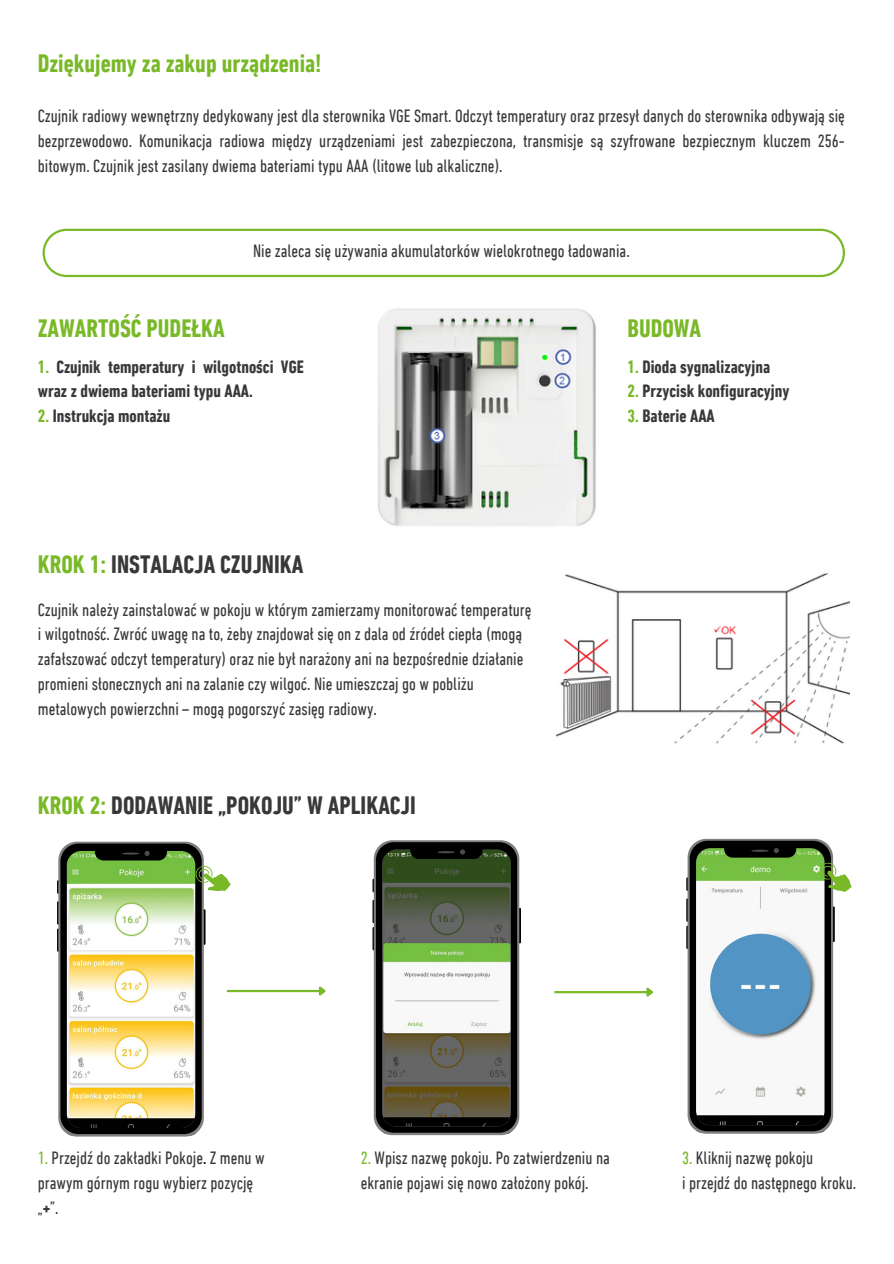
<style>
.page{position:relative;width:894px;height:1264px;background:#fff}
.page>*{position:absolute;margin:0;border:0;box-sizing:border-box;transform-origin:0 0}
.t1{font:700 condensed 25.65px "DIN Next LT Pro";color:#383838}
.t2{font:700 condensed 25.65px "DIN Next LT Pro";color:#79b928}
.t3{font:condensed 18.15px/24.8px "DIN Next LT Pro";color:#383838}
.t4{font:700 condensed 18.15px/24.8px "DIN Next LT Pro";color:#383838}
.s1{color:#79b928}
.s2{color:#000}
.s3{font-weight:700}
</style>
<div class="page">
<svg style="left:43px;top:229px;width:801px;height:48px"></svg>
<img style="left:377px;top:308px;width:219px;height:218px">
<img style="left:556px;top:573px;width:293px;height:171px">
<hr style="left:227px;top:989px;width:92px;height:3px;background:#79b928">
<svg style="left:317px;top:986px;width:9px;height:10px"></svg>
<hr style="left:554px;top:991px;width:92px;height:2px;background:#79b928">
<svg style="left:644px;top:987px;width:9px;height:10px"></svg>
<hr style="left:372px;top:878px;width:3px;height:14px;background:#000">
<hr style="left:372px;top:899px;width:3px;height:24px;background:#000">
<hr style="left:372px;top:927px;width:3px;height:23px;background:#000">
<hr style="left:518px;top:907px;width:3px;height:36px;background:#000">
<svg style="left:373px;top:840px;width:146px;height:295px"></svg>
<svg style="left:686px;top:838px;width:166px;height:295px"></svg>
<svg style="left:57px;top:841px;width:175px;height:295px"></svg>
<h1 class="t2" style="left:38px;top:53px;width:285px">Dziękujemy za zakup urządzenia!</h1>
<p class="t3" style="left:38px;top:105px;width:808px;text-align:justify">Czujnik radiowy wewnętrzny dedykowany jest dla sterownika VGE Smart. Odczyt temperatury oraz przesył danych do sterownika odbywają się bezprzewodowo. Komunikacja radiowa między urządzeniami jest zabezpieczona, transmisje są szyfrowane bezpiecznym kluczem 256- bitowym. Czujnik jest zasilany dwiema bateriami typu AAA (litowe lub alkaliczne).</p>
<p class="t3" style="left:253px;top:240px;width:378px">Nie zaleca się używania akumulatorków wielokrotnego ładowania.</p>
<p class="t2" style="left:38px;top:317px;width:188px">ZAWARTOŚĆ PUDEŁKA</p>
<p class="t2" style="left:627px;top:317px;width:75px">BUDOWA</p>
<h1 class="t4" style="left:38px;top:355px;width:267px"><span class="s1">1.</span> Czujnik temperatury i wilgotności VGE wraz z dwiema bateriami typu AAA.</h1>
<h1 class="t4" style="left:38px;top:405px;width:134px"><span class="s1">2.</span> Instrukcja montażu</h1>
<h1 class="t1" style="left:38px;top:554px;width:267px"><span class="s1">KROK 1:</span> INSTALACJA CZUJNIKA</h1>
<p class="t3" style="left:38px;top:598px;width:495px">Czujnik należy zainstalować w pokoju w którym zamierzamy monitorować temperaturę i wilgotność. Zwróć uwagę na to, żeby znajdował się on z dala od źródeł ciepła (mogą zafałszować odczyt temperatury) oraz nie był narażony ani na bezpośrednie działanie promieni słonecznych ani na zalanie czy wilgoć. Nie umieszczaj go w pobliżu metalowych powierzchni – mogą pogorszyć zasięg radiowy.</p>
<p class="t1" style="left:38px;top:795px;width:379px"><span class="s1">KROK 2:</span> DODAWANIE „POKOJU” W APLIKACJI</p>
<h3 class="t4" style="left:627px;top:355px;width:144px"><span class="s1">1.</span> Dioda sygnalizacyjna</h3>
<h3 class="t4" style="left:627px;top:380px;width:163px"><span class="s1">2.</span> Przycisk konfiguracyjny</h3>
<h3 class="t4" style="left:627px;top:405px;width:89px"><span class="s1">3.</span> Baterie AAA</h3>
<p class="t3" style="left:38px;top:1147px;width:228px"><span class="s1">1.</span> Przejdź do zakładki Pokoje<span class="s2">.</span> Z menu w prawym górnym rogu wybierz pozycję „<span class="s3">+</span>”.</p>
<p class="t3" style="left:360px;top:1147px;width:250px"><span class="s1">2.</span> Wpisz nazwę pokoju. Po zatwierdzeniu na ekranie pojawi się nowo założony pokój.</p>
<p class="t3" style="left:682px;top:1147px;width:132px"><span class="s1">3.</span> Kliknij nazwę pokoju</p>
<p class="t3" style="left:682px;top:1172px;width:176px">i przejdź do następnego kroku.</p>
</div>
